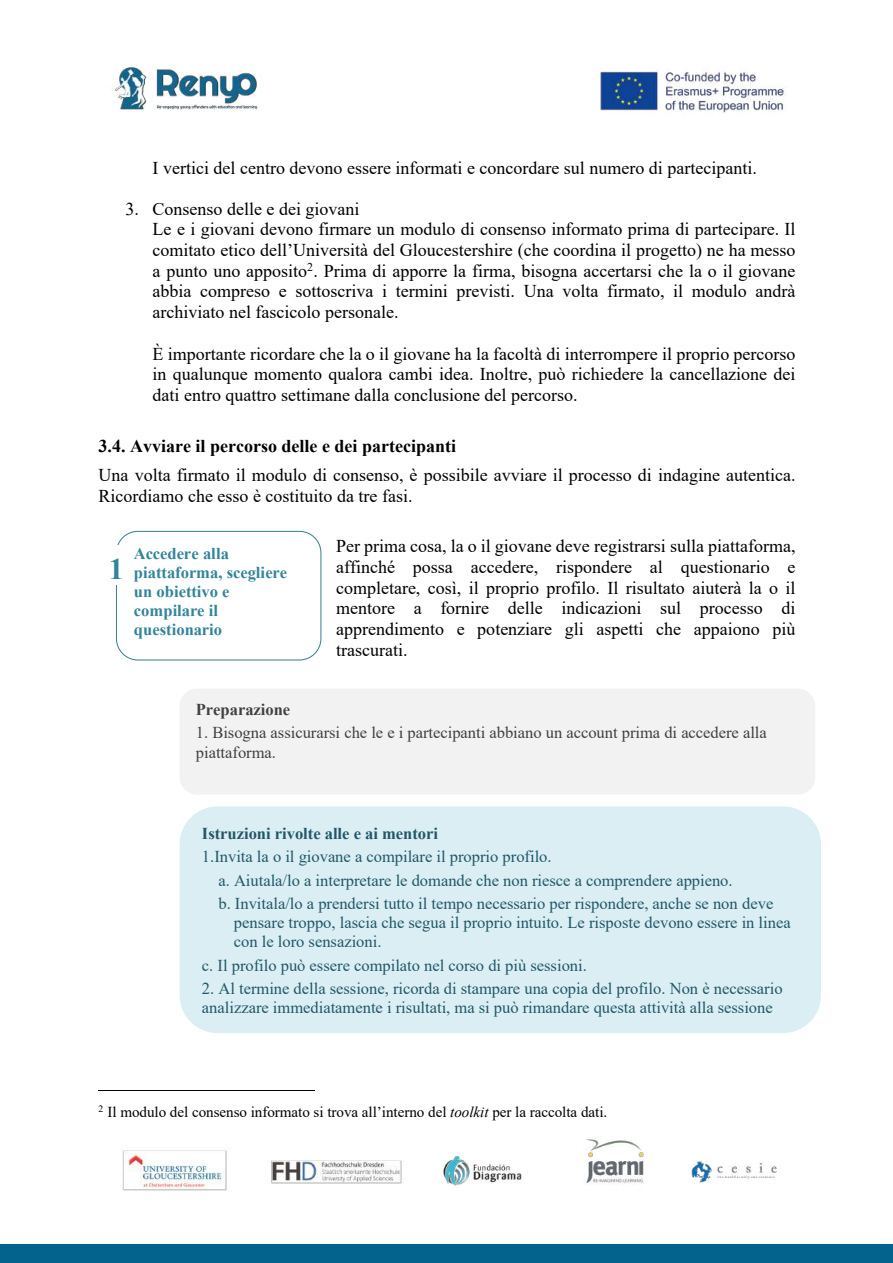
<style>
.page{position:relative;width:893px;height:1263px;background:#fff}
.page>*{position:absolute;margin:0;border:0;box-sizing:border-box;transform-origin:0 0}
.t1{font:700 29.85px "Times New Roman";color:#31849b}
.t2{font:18px/20.7px "Times New Roman";color:#000}
.t3{font:700 18px "Times New Roman";color:#000}
.t4{font:16.5px/23.4px "Times New Roman";color:#215868}
.t5{font:16.5px/19px "Times New Roman";color:#404040}
.t6{font:700 16.5px/19px "Times New Roman";color:#31849b}
.t7{font:700 16.5px "Times New Roman";color:#215868}
.t8{font:700 16.5px "Times New Roman";color:#404040}
.t9{font:15.15px "Times New Roman";letter-spacing:-.005em;color:#000}
.s1{font-style:italic}
</style>
<div class="page">
<img style="left:122px;top:1150px;width:655px;height:41px">
<div style="left:0;top:1244px;width:893px;height:19px;background:#04638c"></div>
<div style="left:573px;top:1148px;width:92px;height:46px;background:#fff"></div>
<img style="left:585px;top:1138px;width:59px;height:46px">
<img style="left:600px;top:71px;width:186px;height:42px">
<img style="left:115px;top:67px;width:143px;height:43px">
<hr style="left:99px;top:1090px;width:216px;height:1px;background:#000">
<div style="left:116px;top:531px;width:205px;height:129px;border:1px solid #357d91;border-radius:21px"></div>
<div style="left:97px;top:545px;width:36px;height:40px;background:#fff"></div>
<div style="left:180px;top:688px;width:635px;height:107px;background:#f2f2f2;border-radius:18px"></div>
<div style="left:180px;top:806px;width:641px;height:227px;background:#dbeef4;border-radius:38px"></div>
<p class="t2" style="left:153px;top:157px;width:606px">I vertici del centro devono essere informati e concordare sul numero di partecipanti.</p>
<p class="t2" style="left:153px;top:198px;width:644px;text-indent:-27px">3. Consenso delle e dei giovani<br>Le e i giovani devono firmare un modulo di consenso informato prima di partecipare. Il comitato etico dell’Università del Gloucestershire (che coordina il progetto) ne ha messo a punto uno apposito<sup>2</sup>. Prima di apporre la firma, bisogna accertarsi che la o il giovane abbia compreso e sottoscriva i termini previsti. Una volta firmato, il modulo andrà archiviato nel fascicolo personale.</p>
<p class="t2" style="left:153px;top:343px;width:644px;text-align:justify">È importante ricordare che la o il giovane ha la facoltà di interrompere il proprio percorso in qualunque momento qualora cambi idea. Inoltre, può richiedere la cancellazione dei dati entro quattro settimane dalla conclusione del percorso.</p>
<p class="t3" style="left:99px;top:436px;width:359px">3.4. Avviare il percorso delle e dei partecipanti</p>
<p class="t2" style="left:99px;top:464px;width:698px;line-height:21.3px">Una volta firmato il modulo di consenso, è possibile avviare il processo di indagine autentica.<br>Ricordiamo che esso è costituito da tre fasi.</p>
<p class="t2" style="left:336px;top:536px;width:461px;text-align:justify">Per prima cosa, la o il giovane deve registrarsi sulla piattaforma, affinché possa accedere, rispondere al questionario e completare, così, il proprio profilo. Il risultato aiuterà la o il mentore a fornire delle indicazioni sul processo di apprendimento e potenziare gli aspetti che appaiono più trascurati.</p>
<p class="t6" style="left:134px;top:544px;width:155px">Accedere alla piattaforma, scegliere un obiettivo e compilare il questionario</p>
<h1 class="t1" style="left:109px;top:552px;width:16px">1</h1>
<p class="t8" style="left:196px;top:700px;width:96px">Preparazione</p>
<p class="t5" style="left:196px;top:723px;width:573px">1. Bisogna assicurarsi che le e i partecipanti abbiano un account prima di accedere alla piattaforma.</p>
<p class="t7" style="left:202px;top:824px;width:238px">Istruzioni rivolte alle e ai mentori</p>
<p class="t4" style="left:218px;top:845px;width:556px;text-indent:-16px">1.Invita la o il giovane a compilare il proprio profilo.<br>a. Aiutala/lo a interpretare le domande che non riesce a comprendere appieno.<br>b. Invitala/lo a prendersi tutto il tempo necessario per rispondere, anche se non deve</p>
<p class="t4" style="left:234px;top:913px;width:558px;line-height:19px">pensare troppo, lascia che segua il proprio intuito. Le risposte devono essere in linea con le loro sensazioni.</p>
<p class="t4" style="left:202px;top:953px;width:386px">c. Il profilo può essere compilato nel corso di più sessioni.</p>
<p class="t4" style="left:202px;top:979px;width:582px;line-height:18.8px">2. Al termine della sessione, ricorda di stampare una copia del profilo. Non è necessario analizzare immediatamente i risultati, ma si può rimandare questa attività alla sessione</p>
<p class="t9" style="left:99px;top:1104px;width:510px"><sup>2</sup> Il modulo del consenso informato si trova all’interno del <span class="s1">toolkit</span> per la raccolta dati.</p>
</div>
